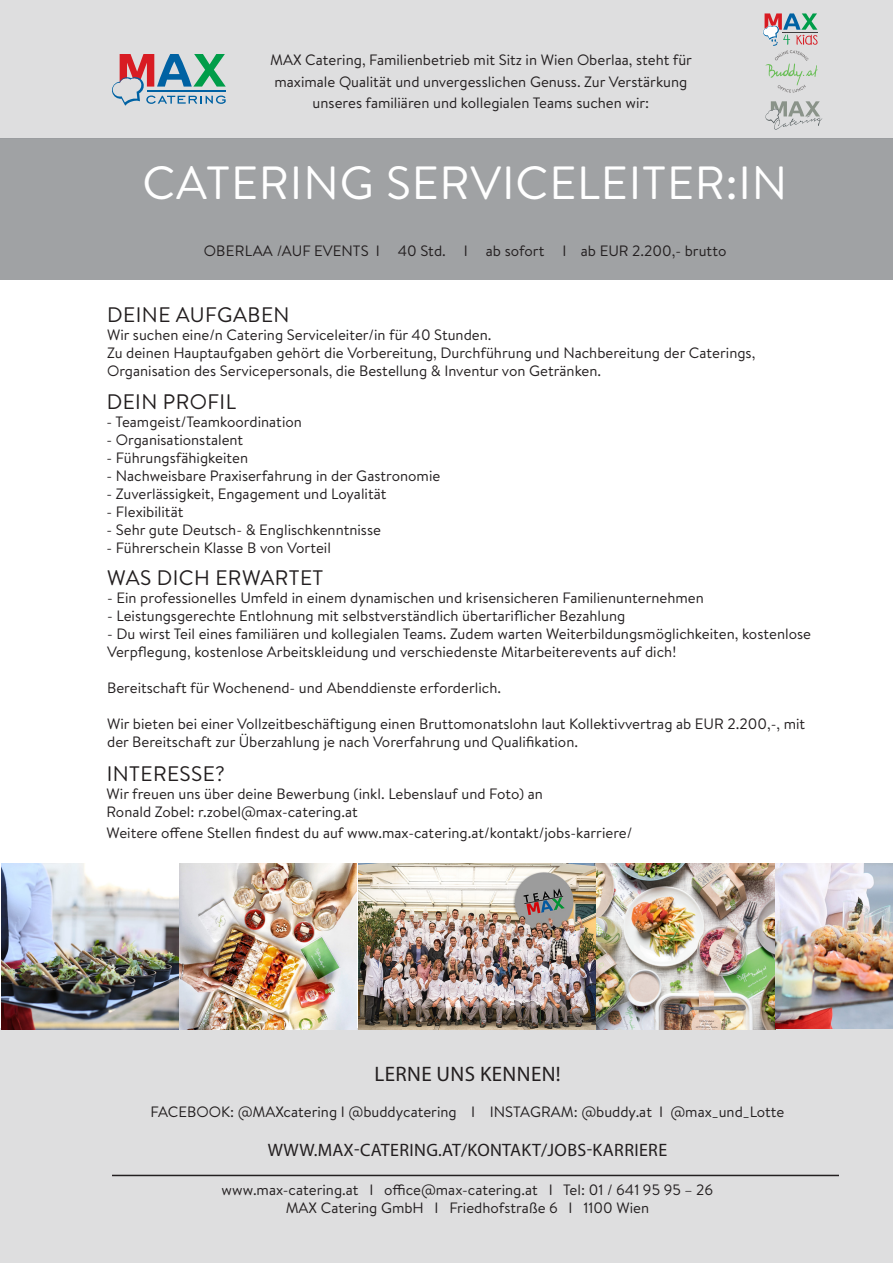
<style>
.page{position:relative;width:893px;height:1263px;background:#fff}
.page>*{position:absolute;margin:0;border:0;box-sizing:border-box;transform-origin:0 0}
.t1{font:46.5px "Brandon Text";letter-spacing:.02em;color:#fff}
.t2{font:21px "Brandon Text";letter-spacing:.02em;color:#231f20}
.t3{font:21px "Myriad Pro";letter-spacing:.02em;color:#231f20}
.t4{font:18px "Myriad Pro";letter-spacing:.02em;color:#231f20}
.t5{font:15px/18px "Brandon Text";color:#231f20;text-align:center}
</style>
<div class="page">
<div style="left:0;top:0;width:893px;height:139px;background:#dededf"></div>
<div style="left:0;top:139px;width:893px;height:141px;background:#a0a2a4"></div>
<svg style="left:112px;top:54px;width:114px;height:52px"></svg>
<hr style="left:147px;top:91px;width:79px;height:1px;background:#0062a3">
<svg style="left:765px;top:101px;width:57px;height:29px"></svg>
<svg style="left:763px;top:13px;width:54px;height:80px"></svg>
<div style="left:0;top:1029px;width:893px;height:234px;background:#dededf"></div>
<img style="left:1px;top:863px;width:356px;height:167px">
<img style="left:359px;top:863px;width:534px;height:167px">
<hr style="left:112px;top:1175px;width:727px;height:1px;background:#231f20">
<p class="t5" style="left:270px;top:49px;width:423px;line-height:21.6px">MAX Catering, Familienbetrieb mit Sitz in Wien Oberlaa, steht für maximale Qualität und unvergesslichen Genuss. Zur Verstärkung unseres familiären und kollegialen Teams suchen wir:</p>
<p class="t1" style="left:142px;top:151px;width:646px">CATERING SERVICELEITER:IN</p>
<p class="t5" style="left:204px;top:241px;width:524px">OBERLAA /AUF EVENTS I 40 Std. I ab sofort I ab EUR 2.200,- brutto</p>
<p class="t2" style="left:107px;top:300px;width:184px">DEINE AUFGABEN</p>
<p class="t5" style="left:107px;top:325px;width:386px">Wir suchen eine/n Catering Serviceleiter/in für 40 Stunden.</p>
<p class="t5" style="left:107px;top:343px;width:650px">Zu deinen Hauptaufgaben gehört die Vorbereitung, Durchführung und Nachbereitung der Caterings,</p>
<p class="t5" style="left:107px;top:361px;width:496px">Organisation des Servicepersonals, die Bestellung &amp; Inventur von Getränken.</p>
<p class="t2" style="left:107px;top:387px;width:131px">DEIN PROFIL</p>
<p class="t5" style="left:107px;top:412px;width:197px">- Teamgeist/Teamkoordination</p>
<p class="t5" style="left:107px;top:430px;width:138px">- Organisationstalent</p>
<p class="t5" style="left:107px;top:448px;width:143px">- Führungsfähigkeiten</p>
<p class="t5" style="left:107px;top:466px;width:335px">- Nachweisbare Praxiserfahrung in der Gastronomie</p>
<p class="t5" style="left:107px;top:484px;width:281px">- Zuverlässigkeit, Engagement und Loyalität</p>
<p class="t5" style="left:107px;top:502px;width:78px">- Flexibilität</p>
<p class="t5" style="left:107px;top:520px;width:276px">- Sehr gute Deutsch- &amp; Englischkenntnisse</p>
<p class="t5" style="left:107px;top:538px;width:226px">- Führerschein Klasse B von Vorteil</p>
<p class="t2" style="left:107px;top:563px;width:218px">WAS DICH ERWARTET</p>
<p class="t5" style="left:107px;top:588px;width:598px">- Ein professionelles Umfeld in einem dynamischen und krisensicheren Familienunternehmen</p>
<p class="t5" style="left:107px;top:606px;width:520px">- Leistungsgerechte Entlohnung mit selbstverständlich übertariflicher Bezahlung</p>
<p class="t5" style="left:107px;top:624px;width:705px;text-align:left">- Du wirst Teil eines familiären und kollegialen Teams. Zudem warten Weiterbildungsmöglichkeiten, kostenlose<br>Verpflegung, kostenlose Arbeitskleidung und verschiedenste Mitarbeiterevents auf dich!</p>
<p class="t5" style="left:107px;top:678px;width:395px">Bereitschaft für Wochenend- und Abenddienste erforderlich.</p>
<p class="t5" style="left:107px;top:714px;width:700px;text-align:left">Wir bieten bei einer Vollzeitbeschäftigung einen Bruttomonatslohn laut Kollektivvertrag ab EUR 2.200,-, mit der Bereitschaft zur Überzahlung je nach Vorerfahrung und Qualifikation.</p>
<p class="t2" style="left:107px;top:759px;width:120px">INTERESSE?</p>
<p class="t5" style="left:107px;top:784px;width:438px">Wir freuen uns über deine Bewerbung (inkl. Lebenslauf und Foto) an</p>
<p class="t5" style="left:107px;top:802px;width:253px">Ronald Zobel: r.zobel@max-catering.at</p>
<p class="t5" style="left:107px;top:824px;width:527px">Weitere offene Stellen findest du auf www.max-catering.at/kontakt/jobs-karriere/</p>
<p class="t3" style="left:374px;top:1061px;width:188px">LERNE UNS KENNEN!</p>
<p class="t5" style="left:150px;top:1102px;width:636px">FACEBOOK: @MAXcatering I @buddycatering I INSTAGRAM: @buddy.at I @max_und_Lotte</p>
<p class="t4" style="left:268px;top:1139px;width:401px">WWW.MAX-CATERING.AT/KONTAKT/JOBS-KARRIERE</p>
<p class="t5" style="left:222px;top:1180px;width:493px">www.max-catering.at I office@max-catering.at I Tel: 01 / 641 95 95 – 26<br>MAX Catering GmbH I Friedhofstraße 6 I 1100 Wien</p>
</div>
